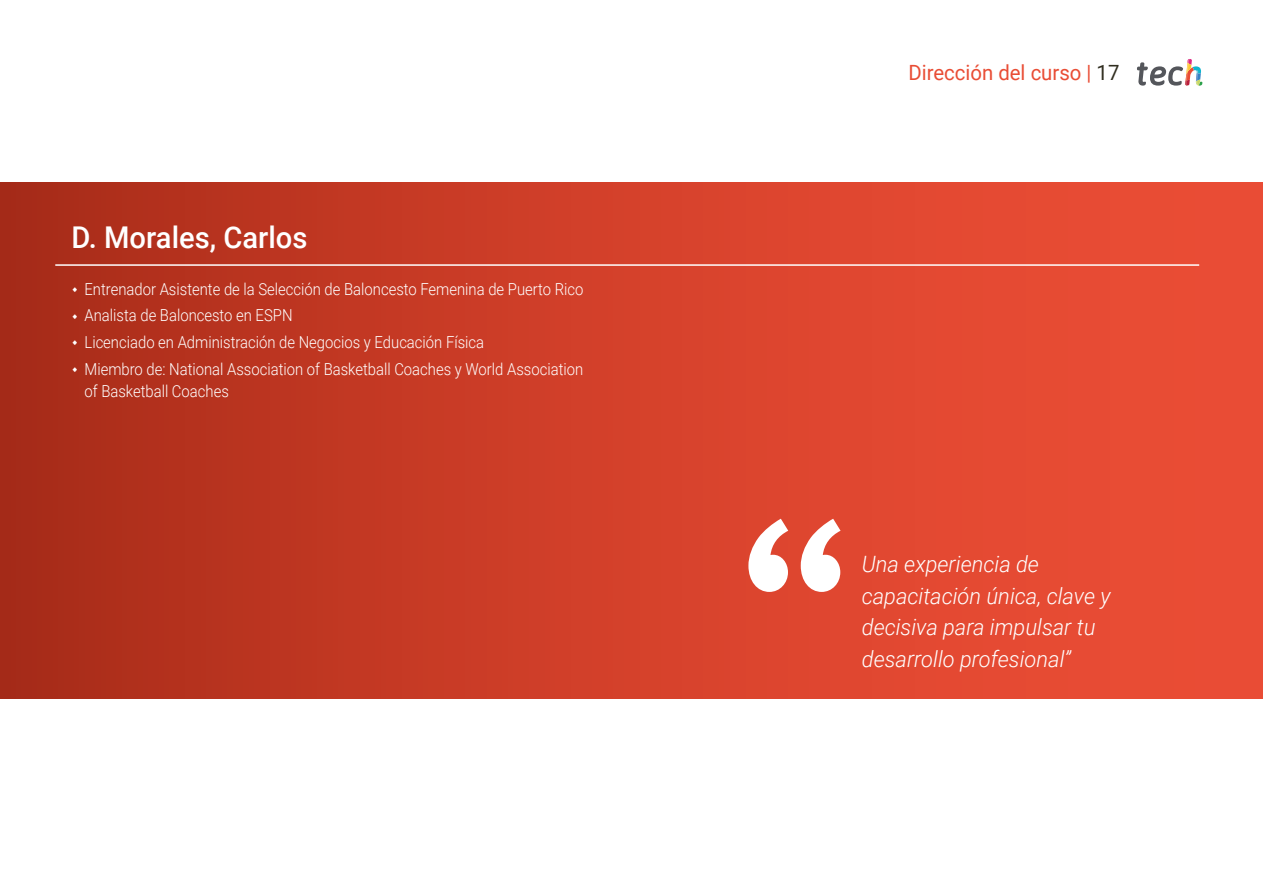
<style>
.page{position:relative;width:1263px;height:893px;background:#fff}
.page>*{position:absolute;margin:0;border:0;box-sizing:border-box;transform-origin:0 0}
.t1{font:500 30px "Roboto";color:#fff}
.t2{font:italic 300 22.5px/31.5px "Roboto";color:#fff}
.t3{font:21px "Roboto";color:#e94d35}
.t4{font:300 16.5px/26.7px "Roboto";color:#fff;scale:.9 1}
.s1{color:#312e20}
</style>
<div class="page">
<svg style="left:1137px;top:59px;width:65px;height:27px"></svg>
<div style="left:0;top:182px;width:1263px;height:516px;background:linear-gradient(to right,#ad2d1a,#f45139)"></div>
<hr style="left:55px;top:264px;width:1144px;height:2px;background:#fff">
<svg style="left:748px;top:519px;width:92px;height:73px"></svg>
<svg style="left:73px;top:287px;width:4px;height:5px"></svg>
<svg style="left:73px;top:314px;width:4px;height:5px"></svg>
<svg style="left:73px;top:340px;width:4px;height:5px"></svg>
<svg style="left:73px;top:367px;width:4px;height:5px"></svg>
<h1 class="t1" style="left:71px;top:216px;width:237px">D. Morales, Carlos</h1>
<p class="t4" style="left:85px;top:275px;width:556px">Entrenador Asistente de la Selección de Baloncesto Femenina de Puerto Rico Analista de Baloncesto en ESPN<br>Licenciado en Administración de Negocios y Educación Física<br>Miembro de: National Association of Basketball Coaches y World Association</p>
<p class="t4" style="left:85px;top:378px;width:162px">of Basketball Coaches</p>
<p class="t3" style="left:908px;top:57px;width:213px">Dirección del curso | <span class="s1">17</span></p>
<h2 class="t2" style="left:862px;top:548px;width:250px">Una experiencia de capacitación única, clave y decisiva para impulsar tu desarrollo profesional”</h2>
</div>
